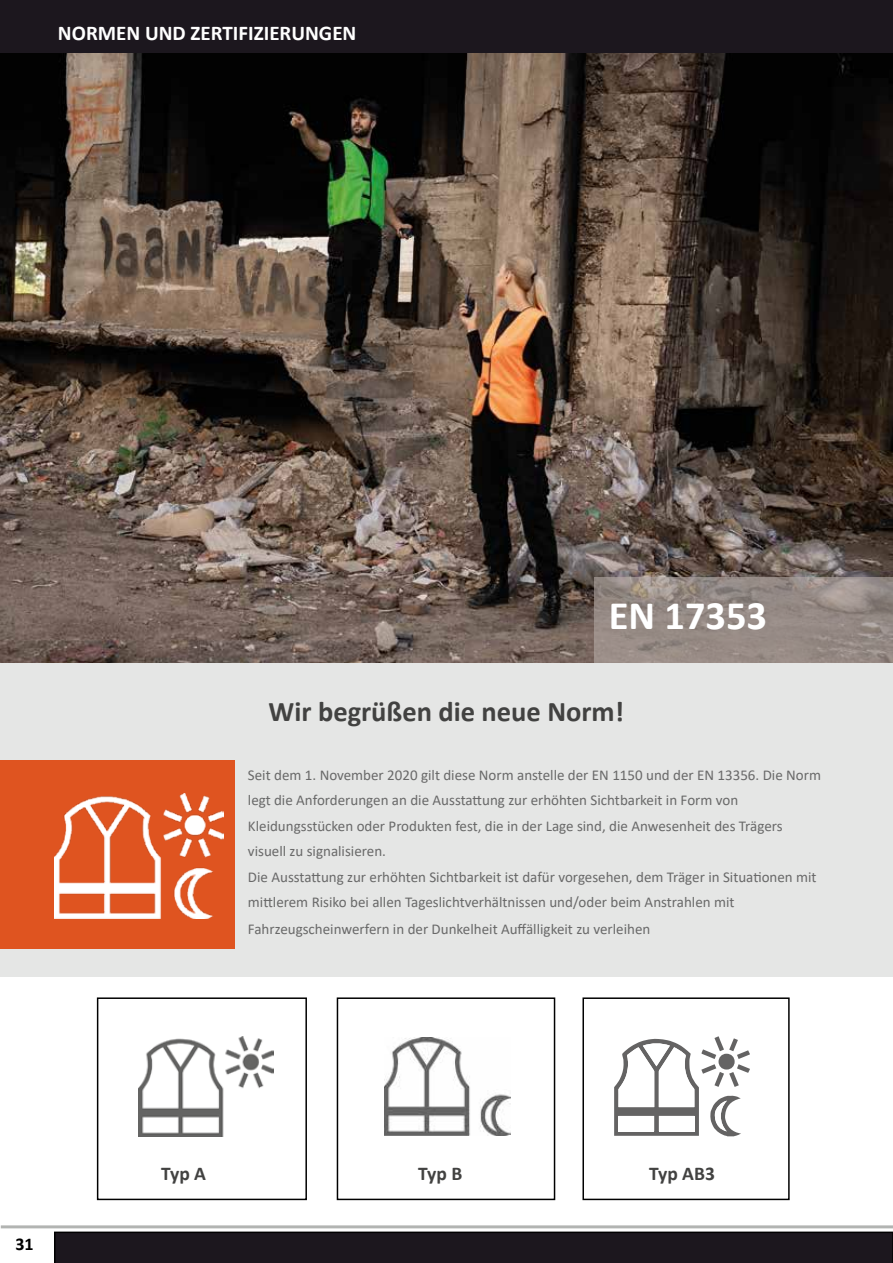
<style>
.page{position:relative;width:893px;height:1263px;background:#fff}
.page>*{position:absolute;margin:0;border:0;box-sizing:border-box;transform-origin:0 0}
.t1{font:700 40.5px "Calibri";color:#fff}
.t2{font:700 28.5px "Calibri";color:#424241}
.t3{font:700 21px "Calibri";color:#fff}
.t4{font:700 19.5px "Calibri";color:#424241}
.t5{font:700 18px "Calibri";color:#000}
.t6{font:15px/25.5px "Calibri";color:#696969}
</style>
<div class="page">
<div style="left:0;top:662px;width:893px;height:315px;background:#e5e6e5"></div>
<div style="left:0;top:760px;width:235px;height:188px;background:#df5420"></div>
<div style="left:54px;top:1231px;width:839px;height:32px;background:#1c171e"></div>
<div style="left:0;top:0;width:893px;height:55px;background:#1c171e"></div>
<img style="left:0;top:54px;width:893px;height:608px">
<svg style="left:595px;top:577px;width:298px;height:85px;background:#968a85"></svg>
<img style="left:55px;top:794px;width:168px;height:124px">
<img style="left:138px;top:1037px;width:136px;height:99px">
<svg style="left:614px;top:1036px;width:136px;height:100px"></svg>
<img style="left:384px;top:1038px;width:127px;height:97px">
<div style="left:97px;top:997px;width:210px;height:203px;border:2px solid #000"></div>
<div style="left:337px;top:997px;width:218px;height:203px;border:2px solid #000"></div>
<div style="left:582px;top:997px;width:208px;height:203px;border:2px solid #000"></div>
<hr style="left:1px;top:1225px;width:892px;height:3px;background:#b2b4b2">
<h3 class="t3" style="left:58px;top:18px;width:300px">NORMEN UND ZERTIFIZIERUNGEN</h3>
<p class="t5" style="left:15px;top:1231px;width:20px">31</p>
<h1 class="t1" style="left:609px;top:586px;width:160px">EN 17353</h1>
<h2 class="t2" style="left:269px;top:691px;width:357px">Wir begrüßen die neue Norm!</h2>
<p class="t6" style="left:248px;top:761px;width:575px">Seit dem 1. November 2020 gilt diese Norm anstelle der EN 1150 und der EN 13356. Die Norm legt die Anforderungen an die Ausstattung zur erhöhten Sichtbarkeit in Form von Kleidungsstücken oder Produkten fest, die in der Lage sind, die Anwesenheit des Trägers visuell zu signalisieren.<br>Die Ausstattung zur erhöhten Sichtbarkeit ist dafür vorgesehen, dem Träger in Situationen mit mittlerem Risiko bei allen Tageslichtverhältnissen und/oder beim Anstrahlen mit</p>
<p class="t6" style="left:248px;top:916px;width:404px">Fahrzeugscheinwerfern in der Dunkelheit Auffälligkeit zu verleihen</p>
<h3 class="t4" style="left:161px;top:1159px;width:46px">Typ A</h3>
<h3 class="t4" style="left:418px;top:1159px;width:46px">Typ B</h3>
<h3 class="t4" style="left:649px;top:1159px;width:67px">Typ AB3</h3>
</div>
